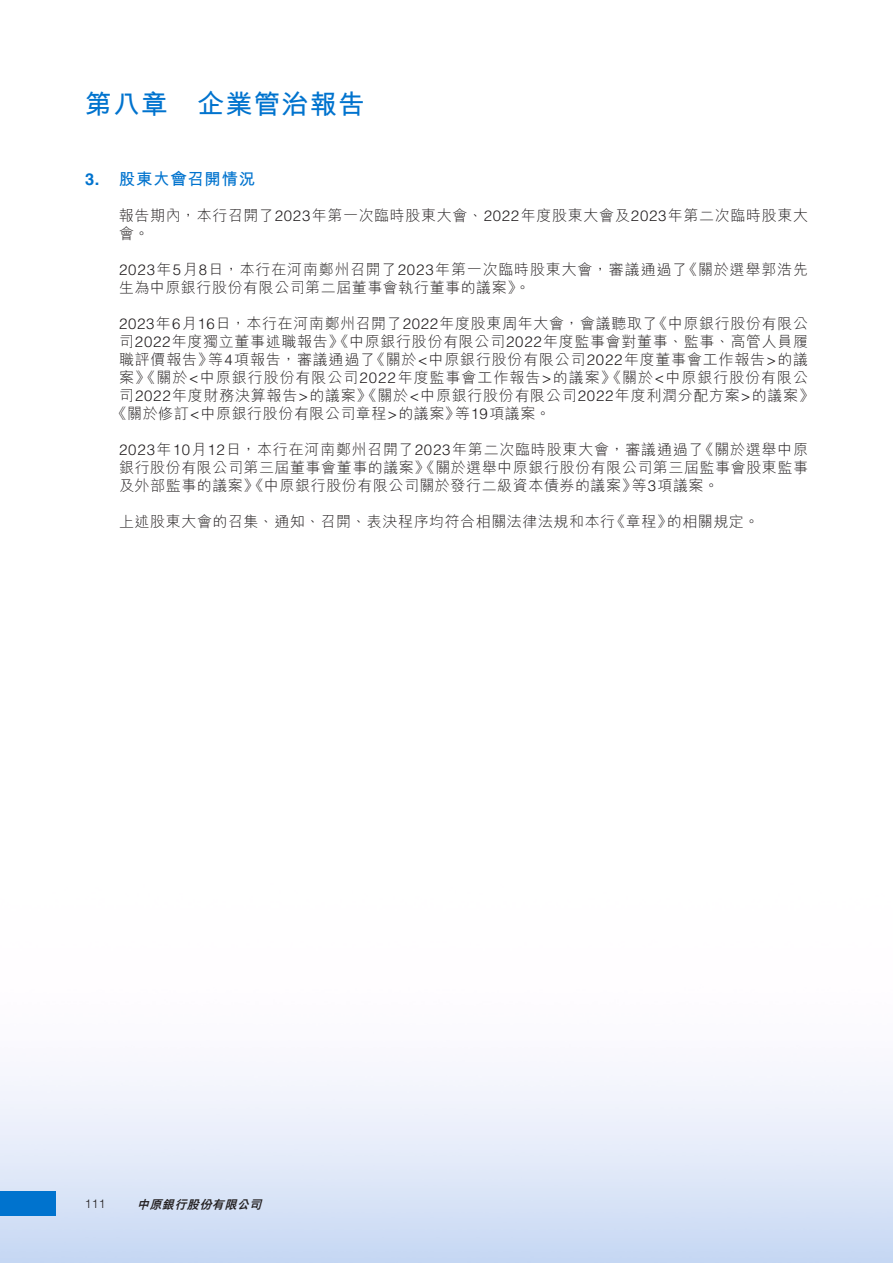
<style>
.page{position:relative;width:893px;height:1263px;background:#fff}
.page>*{position:absolute;margin:0;border:0;box-sizing:border-box;transform-origin:0 0}
.t1{font:700 27px "M Hei HK";letter-spacing:.04em;color:#0073ce}
.t2{font:700 16.5px "M Hei HK";letter-spacing:.04em;color:#0073ce}
.t3{font:300 15px/18px "M Hei HK";letter-spacing:.04em;color:#231f20}
.t4{font:300 15px "M Hei HK";letter-spacing:.065em;color:#231f20}
.t5{font:italic 800 12px "M Hei HK";color:#231f20}
.t6{font:300 12px "Helvetica LT Std";color:#231f20}
.s1{font-family:"Helvetica LT Std"}
</style>
<div class="page">
<img style="left:0;top:1077px;width:893px;height:186px">
<div style="left:0;top:1191px;width:56px;height:24px;background:#0073ce"></div>
<h1 class="t1" style="left:85px;top:84px;width:281px">第八章 企業管治報告</h1>
<p class="t2" style="left:85px;top:167px;width:172px"><span class="s1">3.</span> 股東大會召開情況</p>
<p class="t3" style="left:119px;top:206px;width:691px">報告期內，本行召開了<span class="s1">2023</span>年第一次臨時股東大會、<span class="s1">2022</span>年度股東大會及<span class="s1">2023</span>年第二次臨時股東大會。</p>
<p class="t3" style="left:119px;top:260px;width:691px"><span class="s1">2023</span>年<span class="s1">5</span>月<span class="s1">8</span>日，本行在河南鄭州召開了<span class="s1">2023</span>年第一次臨時股東大會，審議通過了《關於選舉郭浩先生為中原銀行股份有限公司第二屆董事會執行董事的議案》。</p>
<p class="t3" style="left:119px;top:314px;width:691px"><span class="s1">2023</span>年<span class="s1">6</span>月<span class="s1">16</span>日，本行在河南鄭州召開了<span class="s1">2022</span>年度股東周年大會，會議聽取了《中原銀行股份有限公</p>
<p class="t3" style="left:119px;top:332px;width:691px">司<span class="s1">2022</span>年度獨立董事述職報告》《中原銀行股份有限公司<span class="s1">2022</span>年度監事會對董事、監事、高管人員履</p>
<p class="t3" style="left:119px;top:350px;width:691px">職評價報告》等<span class="s1">4</span>項報告，審議通過了《關於<span class="s1">&lt;</span>中原銀行股份有限公司<span class="s1">2022</span>年度董事會工作報告<span class="s1">&gt;</span>的議</p>
<p class="t4" style="left:119px;top:370px;width:691px">案》《關於<span class="s1">&lt;</span>中原銀行股份有限公司<span class="s1">2022</span>年度監事會工作報告<span class="s1">&gt;</span>的議案》《關於<span class="s1">&lt;</span>中原銀行股份有限公</p>
<p class="t3" style="left:119px;top:386px;width:697px">司<span class="s1">2022</span>年度財務決算報告<span class="s1">&gt;</span>的議案》《關於<span class="s1">&lt;</span>中原銀行股份有限公司<span class="s1">2022</span>年度利潤分配方案<span class="s1">&gt;</span>的議案》</p>
<p class="t3" style="left:112px;top:404px;width:440px">《關於修訂<span class="s1">&lt;</span>中原銀行股份有限公司章程<span class="s1">&gt;</span>的議案》等<span class="s1">19</span>項議案。</p>
<p class="t3" style="left:119px;top:440px;width:691px;text-align:justify"><span class="s1">2023</span>年<span class="s1">10</span>月<span class="s1">12</span>日，本行在河南鄭州召開了<span class="s1">2023</span>年第二次臨時股東大會，審議通過了《關於選舉中原銀行股份有限公司第三屆董事會董事的議案》《關於選舉中原銀行股份有限公司第三屆監事會股東監事及外部監事的議案》《中原銀行股份有限公司關於發行二級資本債券的議案》等<span class="s1">3</span>項議案。</p>
<p class="t3" style="left:119px;top:512px;width:641px">上述股東大會的召集、通知、召開、表決程序均符合相關法律法規和本行《章程》的相關規定。</p>
<p class="t6" style="left:85px;top:1196px;width:22px">111</p>
<p class="t5" style="left:137px;top:1198px;width:129px">中原銀行股份有限公司</p>
</div>
